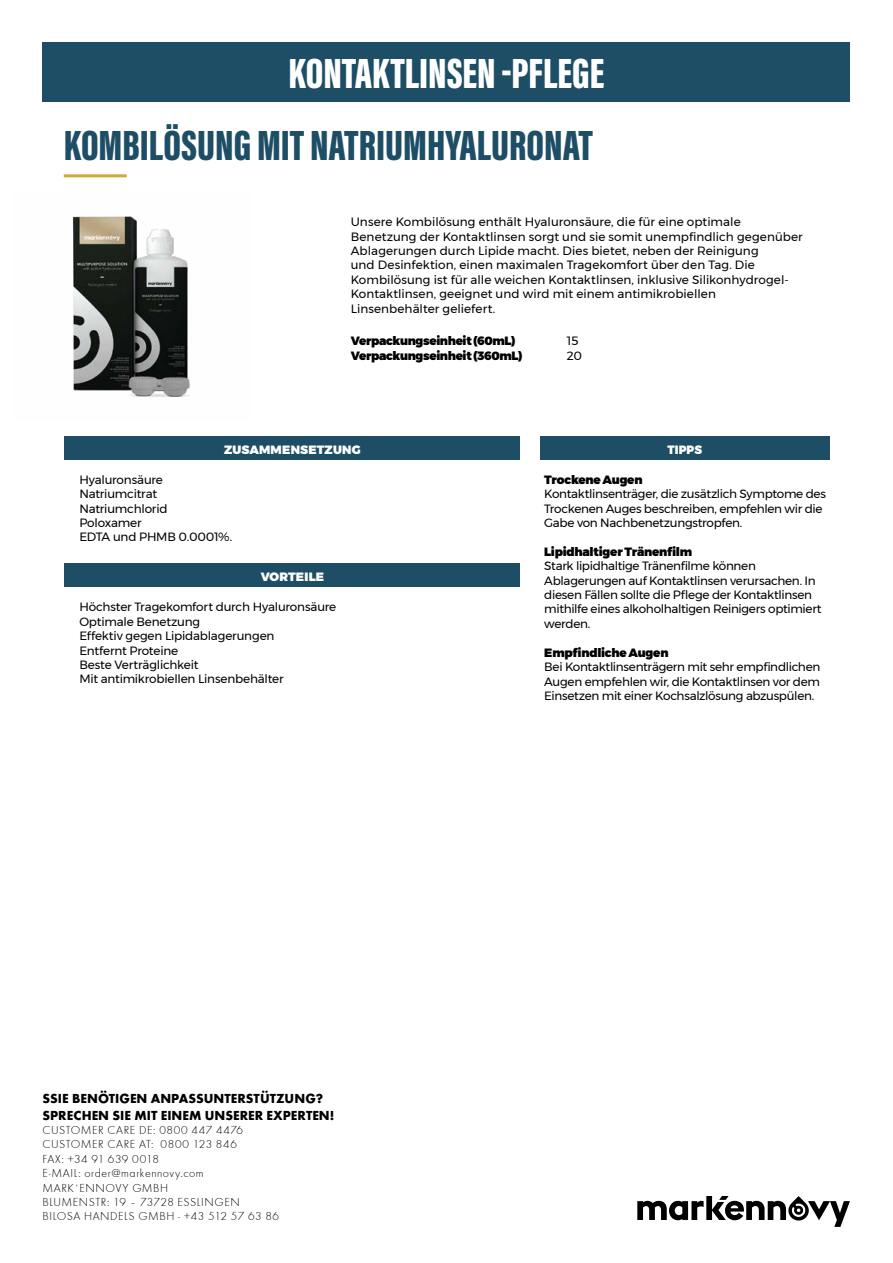
<style>
.page{position:relative;width:893px;height:1263px;background:#fff}
.page>*{position:absolute;margin:0;border:0;box-sizing:border-box;transform-origin:0 0}
.t1{font:900 43.5px "Acumin Pro Extra Cond";color:#1d4e66}
.t2{font:900 43.5px "Acumin Pro Extra Cond";color:#fff}
.t3{font:700 13.5px/16.2px "Futura Round";color:#000}
.t4{font:12px/14.4px "Montserrat";letter-spacing:-.015em;color:#000}
.t5{font:12px/14.4px "Montserrat";letter-spacing:.005em;color:#000}
.t6{font:300 12px/14.4px "Futura Round";letter-spacing:.045em;color:#000}
.t7{font:900 12px "Montserrat";letter-spacing:-.025em;color:#000}
.t8{font:900 12px "Montserrat";letter-spacing:.015em;color:#fff}
.t9{font:900 12px "Montserrat";letter-spacing:.015em;color:#fff;scale:.95 1}
</style>
<div class="page">
<img style="left:73px;top:216px;width:117px;height:181px">
<svg style="left:637px;top:1196px;width:213px;height:31px"></svg>
<div style="left:43px;top:43px;width:807px;height:59px;background:#1d4e66"></div>
<hr style="left:64px;top:174px;width:63px;height:3px;background:#d3a838">
<div style="left:65px;top:436px;width:455px;height:23px;background:#1d4e66"></div>
<div style="left:65px;top:563px;width:455px;height:24px;background:#1d4e66"></div>
<div style="left:540px;top:436px;width:289px;height:23px;background:#1d4e66"></div>
<h1 class="t2" style="left:289px;top:47px;width:317px">KONTAKTLINSEN -PFLEGE</h1>
<h1 class="t1" style="left:64px;top:118px;width:531px">KOMBILÖSUNG MIT NATRIUMHYALURONAT</h1>
<p class="t5" style="left:351px;top:215px;width:453px">Unsere Kombilösung enthält Hyaluronsäure, die für eine optimale Benetzung der Kontaktlinsen sorgt und sie somit unempfindlich gegenüber Ablagerungen durch Lipide macht. Dies bietet, neben der Reinigung<br>und Desinfektion, einen maximalen Tragekomfort über den Tag. Die Kombilösung ist für alle weichen Kontaktlinsen, inklusive Silikonhydrogel-Kontaktlinsen, geeignet und wird mit einem antimikrobiellen Linsenbehälter geliefert.</p>
<p class="t7" style="left:351px;top:331px;width:166px">Verpackungseinheit (60mL)</p>
<p class="t4" style="left:567px;top:334px;width:13px">15</p>
<p class="t7" style="left:351px;top:346px;width:173px">Verpackungseinheit (360mL)</p>
<p class="t4" style="left:567px;top:348px;width:17px">20</p>
<p class="t8" style="left:224px;top:439px;width:138px">ZUSAMMENSETZUNG</p>
<p class="t4" style="left:79px;top:472px;width:154px">Hyaluronsäure<br>Natriumcitrat<br>Natriumchlorid<br>Poloxamer<br>EDTA und PHMB 0.0001%.</p>
<p class="t8" style="left:261px;top:567px;width:65px">VORTEILE</p>
<p class="t4" style="left:79px;top:600px;width:258px">Höchster Tragekomfort durch Hyaluronsäure<br>Optimale Benetzung<br>Effektiv gegen Lipidablagerungen<br>Entfernt Proteine<br>Beste Verträglichkeit<br>Mit antimikrobiellen Linsenbehälter</p>
<p class="t3" style="left:43px;top:1090px;width:293px">SSIE BENÖTIGEN ANPASSUNTERSTÜTZUNG?<br>SPRECHEN SIE MIT EINEM UNSERER EXPERTEN!</p>
<p class="t6" style="left:43px;top:1122px;width:238px">CUSTOMER CARE DE: 0800 447 4476<br>CUSTOMER CARE AT: 0800 123 846<br>FAX: +34 91 639 0018<br>E-MAIL: order@markennovy.com<br>MARK´ENNOVY GMBH<br>BLUMENSTR: 19 – 73728 ESSLINGEN<br>BILOSA HANDELS GMBH - +43 512 57 63 86</p>
<p class="t9" style="left:667px;top:439px;width:38px">TIPPS</p>
<p class="t7" style="left:544px;top:470px;width:100px">Trockene Augen</p>
<p class="t4" style="left:544px;top:487px;width:283px">Kontaktlinsenträger, die zusätzlich Symptome des<br>Trockenen Auges beschreiben, empfehlen wir die<br>Gabe von Nachbenetzungstropfen.</p>
<p class="t7" style="left:544px;top:542px;width:149px">Lipidhaltiger Tränenfilm</p>
<p class="t4" style="left:544px;top:559px;width:279px">Stark lipidhaltige Tränenfilme können Ablagerungen auf Kontaktlinsen verursachen. In diesen Fällen sollte die Pflege der Kontaktlinsen mithilfe eines alkoholhaltigen Reinigers optimiert werden.</p>
<p class="t7" style="left:544px;top:642px;width:126px">Empfindliche Augen</p>
<p class="t4" style="left:544px;top:659px;width:278px;text-align:justify">Bei Kontaktlinsenträgern mit sehr empfindlichen Augen empfehlen wir, die Kontaktlinsen vor dem Einsetzen mit einer Kochsalzlösung abzuspülen.</p>
</div>
